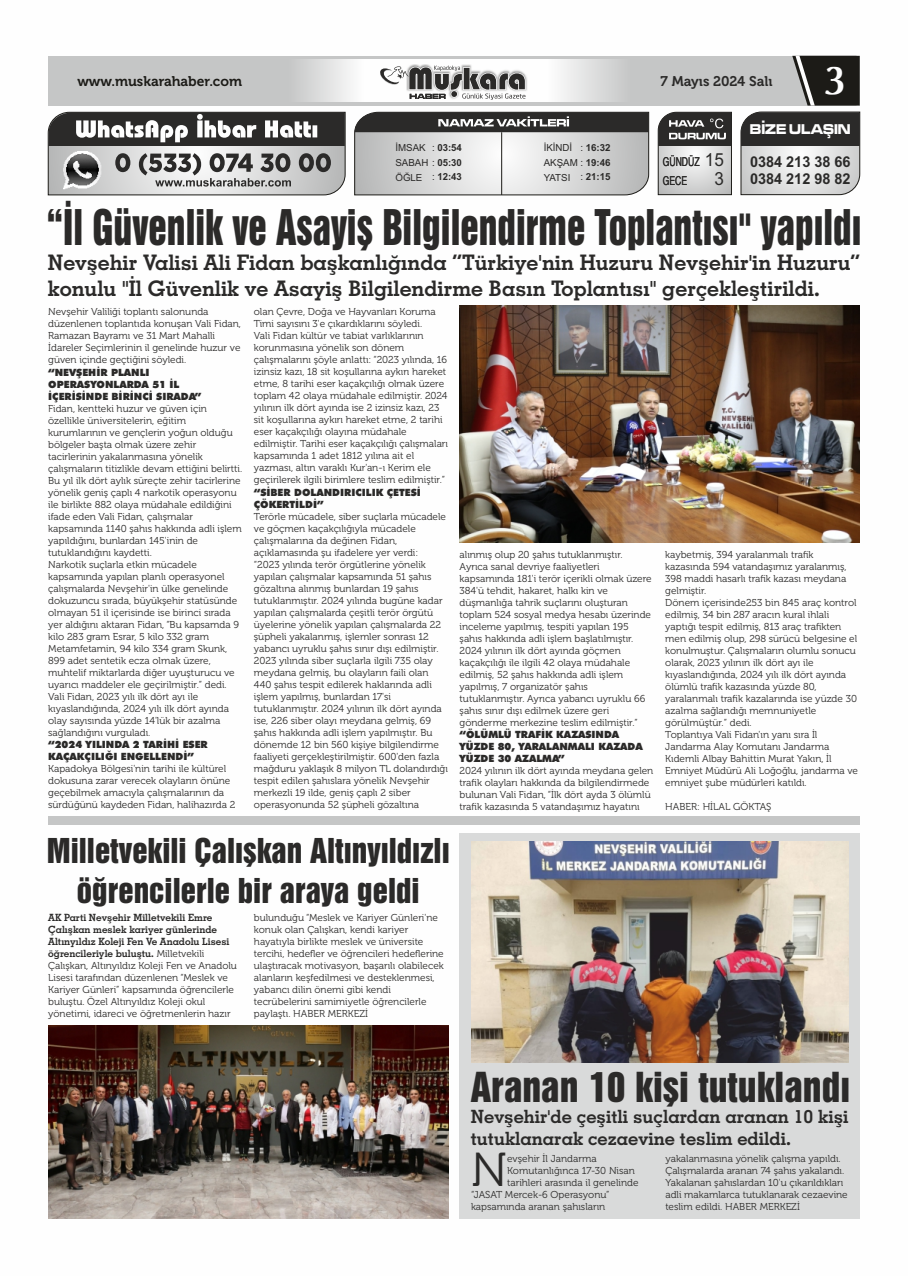
<style>
.page{position:relative;width:908px;height:1276px;background:#fff}
.page>*{position:absolute;margin:0;border:0;box-sizing:border-box;transform-origin:0 0}
.t1{font:47.5px "Museo 300";color:#2b2a29}
.t2{font:44.9px "Swiss 921 BT";color:#2b2a29;scale:.84 1}
.t3{font:700 40.7px "Optima";color:#fefefe}
.t4{font:37.7px "Swiss 921 BT";color:#2b2a29}
.t5{font:31.3px/40.1px "Swiss 921 BT";color:#2b2a29;text-align:center}
.t6{font:21.4px/25.7px "Geometric Slabserif 703 Bold BT";color:#2b2a29}
.t7{font:18.3px/22px "Geometric Slabserif 703 Bold BT";color:#2b2a29}
.t8{font:18.1px "Arial";color:#2b2a29;scale:.94 1}
.t9{font:700 15px/17.1px "Arial Narrow";color:#2b2a29;scale:1.17 1}
.t10{font:14.7px "Microgramma D Bold Exte";color:#fefefe;scale:.85 1}
.t11{font:14px "Museo 700";color:#1c1b17}
.t12{font:14px "Museo 700";color:#2b2a29}
.t13{font:condensed 12.3px "Helvetica";color:#2b2a29;scale:.86 1}
.t14{font:10px/12px "Museo 300";color:#2b2a29}
.t15{font:900 10px/12px "Futura BT";color:#2b2a29}
.t16{font:10px/12px "Geometric Slabserif 703 Bold BT";color:#2b2a29}
.t17{font:9.7px/14.8px "Arial";color:#2b2a29}
.t18{font:700 9.7px "Arial";color:#2b2a29}
.s1{font-weight:700}
.s2{font-weight:400}
.s3{font-family:"Arial";font-stretch:normal;font-size:18px}
.s4{font-family:"Museo 300"}
</style>
<div class="page">
<svg style="left:47px;top:111px;width:299px;height:85px;background:#90908f"></svg>
<svg style="left:354px;top:111px;width:295px;height:85px;background:#b1b1b1"></svg>
<svg style="left:657px;top:111px;width:75px;height:85px;background:#9e9e9d"></svg>
<div style="left:48px;top:56px;width:811px;height:50px;background:#c5c6c6"></div>
<img style="left:303px;top:60px;width:312px;height:41px">
<svg style="left:740px;top:56px;width:120px;height:140px"></svg>
<img style="left:406px;top:64px;width:121px;height:36px">
<svg style="left:378px;top:66px;width:148px;height:36px;background:#aeadad"></svg>
<img style="left:459px;top:306px;width:400px;height:236px">
<div style="left:48px;top:816px;width:811px;height:8px;background:#c5c6c6"></div>
<img style="left:48px;top:1025px;width:400px;height:193px">
<div style="left:459px;top:833px;width:400px;height:385px;background:#d9dada"></div>
<img style="left:471px;top:842px;width:377px;height:221px">
<h3 class="t11" style="left:77px;top:75px;width:166px">www.muskarahaber.com</h3>
<h3 class="t12" style="left:660px;top:75px;width:113px">7 Mayıs 2024 Salı</h3>
<h3 class="t3" style="left:822px;top:62px;width:26px">3</h3>
<p class="t17" style="left:395px;top:141px;width:68px">İMSAK<br>SABAH : <span class="s1">05:30</span></p>
<p class="t17" style="left:543px;top:141px;width:68px">İKİNDİ<br>AKŞAM : <span class="s1">19:46</span></p>
<p class="t18" style="left:432px;top:144px;width:31px"><span class="s2">:</span> 03:54</p>
<p class="t18" style="left:580px;top:144px;width:32px"><span class="s2">:</span> 16:32</p>
<p class="t17" style="left:395px;top:171px;width:68px">ÖĞLE : <span class="s1">12:43</span></p>
<p class="t17" style="left:543px;top:171px;width:68px">YATSI : <span class="s1">21:15</span></p>
<h3 class="t10" style="left:749px;top:122px;width:120px">BİZE ULAŞIN</h3>
<p class="t13" style="left:662px;top:157px;width:73px">GÜNDÜZ <span class="s3">15</span></p>
<h3 class="t9" style="left:749px;top:155px;width:87px">0384 213 38 66<br>0384 212 98 82</h3>
<p class="t13" style="left:662px;top:176px;width:30px">GECE</p>
<h3 class="t8" style="left:714px;top:172px;width:12px">3</h3>
<h2 class="t2" style="left:46px;top:211px;width:971px">“İl Güvenlik ve Asayiş Bilgilendirme Toplantısı" yapıldı</h2>
<h3 class="t6" style="left:48px;top:252px;width:813px">Nevşehir Valisi Ali Fidan başkanlığında “Türkiye'nin Huzuru Nevşehir'in Huzuru” konulu "İl Güvenlik ve Asayiş Bilgilendirme Basın Toplantısı" gerçekleştirildi.</h3>
<p class="t14" style="left:48px;top:307px;width:194px">Nevşehir Valiliği toplantı salonunda düzenlenen toplantıda konuşan Vali Fidan, Ramazan Bayramı ve 31 Mart Mahalli İdareler Seçimlerinin il genelinde huzur ve güven içinde geçtiğini söyledi.</p>
<p class="t15" style="left:48px;top:367px;width:155px">“NEVŞEHİR PLANLI<br>OPERASYONLARDA 51 İL<br>İÇERİSİNDE BİRİNCİ SIRADA”</p>
<p class="t14" style="left:48px;top:403px;width:195px">Fidan, kentteki huzur ve güven için özellikle üniversitelerin, eğitim kurumlarının ve gençlerin yoğun olduğu bölgeler başta olmak üzere zehir tacirlerinin yakalanmasına yönelik çalışmaların titizlikle devam ettiğini belirtti.<br>Bu yıl ilk dört aylık süreçte zehir tacirlerine yönelik geniş çaplı 4 narkotik operasyonu ile birlikte 882 olaya müdahale edildiğini ifade eden Vali Fidan, çalışmalar kapsamında 1140 şahıs hakkında adli işlem yapıldığını, bunlardan 145'inin de tutuklandığını kaydetti.<br>Narkotik suçlarla etkin mücadele kapsamında yapılan planlı operasyonel çalışmalarda Nevşehir'in ülke genelinde dokuzuncu sırada, büyükşehir statüsünde olmayan 51 il içerisinde ise birinci sırada yer aldığını aktaran Fidan, “Bu kapsamda 9 kilo 283 gram Esrar, 5 kilo 332 gram Metamfetamin, 94 kilo 334 gram Skunk, 899 adet sentetik ecza olmak üzere, muhtelif miktarlarda diğer uyuşturucu ve uyarıcı maddeler ele geçirilmiştir.” dedi.<br>Vali Fidan, 2023 yılı ilk dört ayı ile kıyaslandığında, 2024 yılı ilk dört ayında olay sayısında yüzde 14'lük bir azalma sağlandığını vurguladı.</p>
<p class="t15" style="left:48px;top:739px;width:161px">“2024 YILINDA 2 TARİHİ ESER<br>KAÇAKÇILIĞI ENGELLENDİ”</p>
<p class="t14" style="left:48px;top:763px;width:189px">Kapadokya Bölgesi'nin tarihi ile kültürel dokusuna zarar verecek olayların önüne geçebilmek amacıyla çalışmalarının da sürdüğünü kaydeden Fidan, halihazırda 2</p>
<p class="t14" style="left:254px;top:307px;width:196px">olan Çevre, Doğa ve Hayvanları Koruma Timi sayısını 3'e çıkardıklarını söyledi.<br>Vali Fidan kültür ve tabiat varlıklarının korunmasına yönelik son dönem çalışmalarını şöyle anlattı: “2023 yılında, 16 izinsiz kazı, 18 sit koşullarına aykırı hareket etme, 8 tarihi eser kaçakçılığı olmak üzere toplam 42 olaya müdahale edilmiştir. 2024 yılının ilk dört ayında ise 2 izinsiz kazı, 23 sit koşullarına aykırı hareket etme, 2 tarihi eser kaçakçılığı olayına müdahale edilmiştir. Tarihi eser kaçakçılığı çalışmaları kapsamında 1 adet 1812 yılına ait el yazması, altın varaklı Kur'an-ı Kerim ele geçirilerek ilgili birimlere teslim edilmiştir.”</p>
<p class="t15" style="left:254px;top:487px;width:168px">“SİBER DOLANDIRICILIK ÇETESİ<br>ÇÖKERTİLDİ”</p>
<p class="t14" style="left:254px;top:511px;width:195px">Terörle mücadele, siber suçlarla mücadele ve göçmen kaçakçılığıyla mücadele çalışmalarına da değinen Fidan, açıklamasında şu ifadelere yer verdi:<br>“2023 yılında terör örgütlerine yönelik yapılan çalışmalar kapsamında 51 şahıs gözaltına alınmış bunlardan 19 şahıs tutuklanmıştır. 2024 yılında bugüne kadar yapılan çalışmalarda çeşitli terör örgütü üyelerine yönelik yapılan çalışmalarda 22 şüpheli yakalanmış, işlemler sonrası 12 yabancı uyruklu şahıs sınır dışı edilmiştir.<br>2023 yılında siber suçlarla ilgili 735 olay meydana gelmiş, bu olayların faili olan 440 şahıs tespit edilerek haklarında adli işlem yapılmış, bunlardan 17'si tutuklanmıştır. 2024 yılının ilk dört ayında ise, 226 siber olayı meydana gelmiş, 69 şahıs hakkında adli işlem yapılmıştır. Bu dönemde 12 bin 560 kişiye bilgilendirme faaliyeti gerçekleştirilmiştir. 600'den fazla mağduru yaklaşık 8 milyon TL dolandırdığı tespit edilen şahıslara yönelik Nevşehir merkezli 19 ilde, geniş çaplı 2 siber operasyonunda 52 şüpheli gözaltına</p>
<h3 class="t5" style="left:47px;top:834px;width:404px">Milletvekili Çalışkan Altınyıldızlı öğrencilerle bir araya geldi</h3>
<p class="t16" style="left:48px;top:912px;width:183px">AK Parti Nevşehir Milletvekili Emre Çalışkan meslek kariyer günlerinde Altınyıldız Koleji Fen Ve Anadolu Lisesi öğrencileriyle buluştu. <span class="s4">Milletvekili</span></p>
<p class="t14" style="left:48px;top:960px;width:190px">Çalışkan, Altınyıldız Koleji Fen ve Anadolu Lisesi tarafından düzenlenen “Meslek ve Kariyer Günleri” kapsamında öğrencilerle buluştu. Özel Altınyıldız Koleji okul yönetimi, idareci ve öğretmenlerin hazır</p>
<p class="t14" style="left:254px;top:912px;width:191px">bulunduğu “Meslek ve Kariyer Günleri'ne konuk olan Çalışkan, kendi kariyer hayatıyla birlikte meslek ve üniversite tercihi, hedefler ve öğrencileri hedeflerine ulaştıracak motivasyon, başarılı olabilecek alanların keşfedilmesi ve desteklenmesi, yabancı dilin önemi gibi kendi tecrübelerini samimiyetle öğrencilerle paylaştı. HABER MERKEZİ</p>
<p class="t14" style="left:459px;top:549px;width:193px">alınmış olup 20 şahıs tutuklanmıştır.<br>Ayrıca sanal devriye faaliyetleri kapsamında 181'i terör içerikli olmak üzere 384'ü tehdit, hakaret, halkı kin ve düşmanlığa tahrik suçlarını oluşturan toplam 524 sosyal medya hesabı üzerinde inceleme yapılmış, tespiti yapılan 195 şahıs hakkında adli işlem başlatılmıştır.<br>2024 yılının ilk dört ayında göçmen kaçakçılığı ile ilgili 42 olaya müdahale edilmiş, 52 şahıs hakkında adli işlem yapılmış, 7 organizatör şahıs tutuklanmıştır. Ayrıca yabancı uyruklu 66 şahıs sınır dışı edilmek üzere geri gönderme merkezine teslim edilmiştir.”</p>
<p class="t15" style="left:459px;top:729px;width:184px">“ÖLÜMLÜ TRAFİK KAZASINDA<br>YÜZDE 80, YARALANMALI KAZADA<br>YÜZDE 30 AZALMA”</p>
<p class="t14" style="left:459px;top:765px;width:195px">2024 yılının ilk dört ayında meydana gelen trafik olayları hakkında da bilgilendirmede bulunan Vali Fidan, “İlk dört ayda 3 ölümlü trafik kazasında 5 vatandaşımız hayatını</p>
<p class="t14" style="left:665px;top:549px;width:194px">kaybetmiş, 394 yaralanmalı trafik kazasında 594 vatandaşımız yaralanmış, 398 maddi hasarlı trafik kazası meydana gelmiştir.<br>Dönem içerisinde253 bin 845 araç kontrol edilmiş, 34 bin 287 aracın kural ihlali yaptığı tespit edilmiş, 813 araç trafikten men edilmiş olup, 298 sürücü belgesine el konulmuştur. Çalışmaların olumlu sonucu olarak, 2023 yılının ilk dört ayı ile kıyaslandığında, 2024 yılı ilk dört ayında ölümlü trafik kazasında yüzde 80, yaralanmalı trafik kazalarında ise yüzde 30 azalma sağlandığı memnuniyetle görülmüştür.” dedi.<br>Toplantıya Vali Fidan'ın yanı sıra İl Jandarma Alay Komutanı Jandarma Kıdemli Albay Bahittin Murat Yakın, İl Emniyet Müdürü Ali Loğoğlu, jandarma ve emniyet şube müdürleri katıldı.</p>
<p class="t14" style="left:665px;top:801px;width:108px">HABER: HİLAL GÖKTAŞ</p>
<h3 class="t4" style="left:470px;top:1073px;width:380px">Aranan 10 kişi tutuklandı</h3>
<h3 class="t7" style="left:470px;top:1107px;width:379px">Nevşehir'de çeşitli suçlardan aranan 10 kişi tutuklanarak cezaevine teslim edildi.</h3>
<p class="t14" style="left:507px;top:1153px;width:91px">evşehir İl Jandarma</p>
<h1 class="t1" style="left:471px;top:1150px;width:38px">N</h1>
<p class="t14" style="left:665px;top:1153px;width:184px">yakalanmasına yönelik çalışma yapıldı.<br>Çalışmalarda aranan 74 şahıs yakalandı.<br>Yakalanan şahıslardan 10'u çıkarıldıkları adli makamlarca tutuklanarak cezaevine teslim edildi. HABER MERKEZİ</p>
<p class="t14" style="left:507px;top:1165px;width:129px">Komutanlığınca 17-30 Nisan</p>
<p class="t14" style="left:507px;top:1177px;width:133px">tarihleri arasında il genelinde</p>
<p class="t14" style="left:471px;top:1189px;width:140px">“JASAT Mercek-6 Operasyonu”</p>
<p class="t14" style="left:471px;top:1201px;width:136px">kapsamında aranan şahısların</p>
</div>
